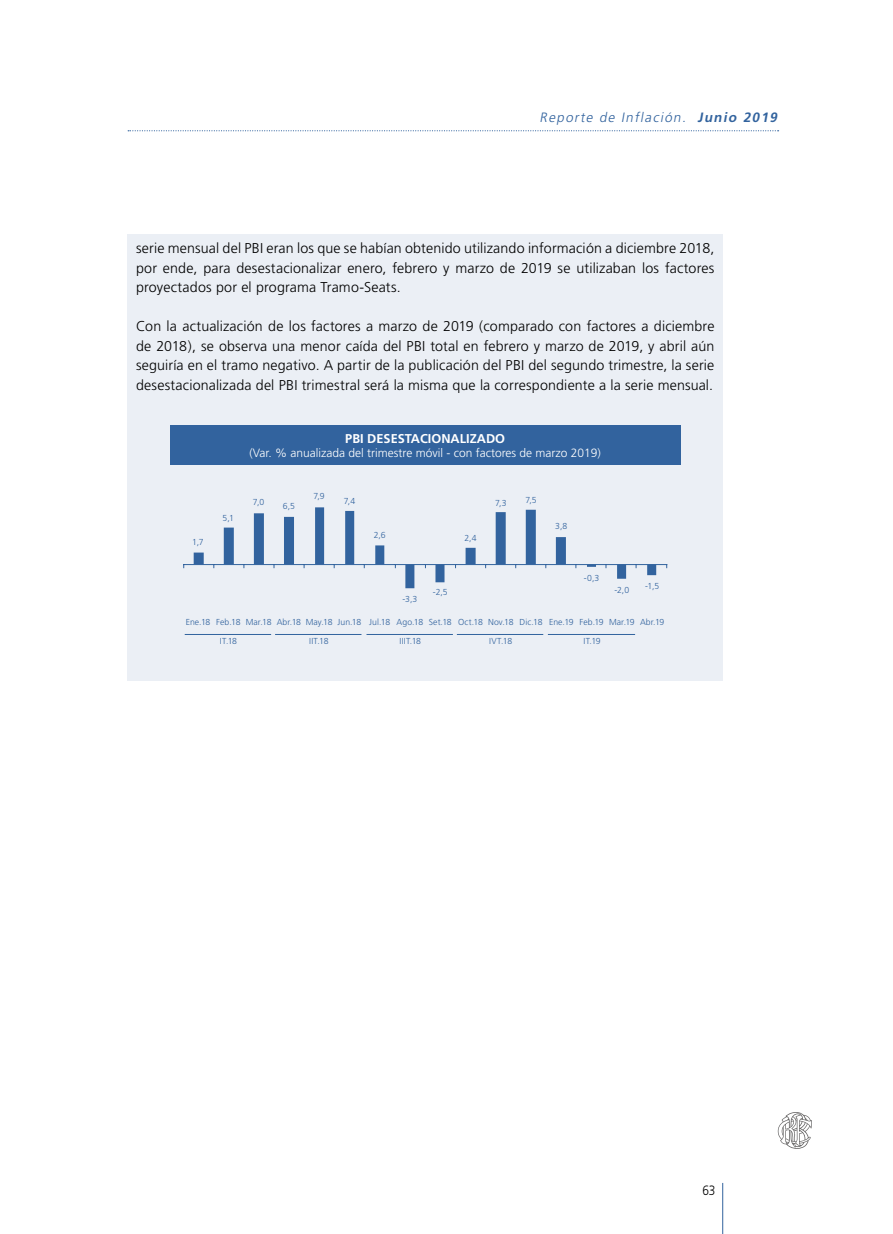
<style>
.page{position:relative;width:893px;height:1234px;background:#fff}
.page>*{position:absolute;margin:0;border:0;box-sizing:border-box;transform-origin:0 0}
.t1{font:300 14.25px/19.5px "Frutiger";letter-spacing:.01em;color:#000;text-align:justify}
.t2{font:italic 300 13.5px "Frutiger";color:#32639e}
.t3{font:300 13.5px "Frutiger";color:#000;scale:.88 1}
.t4{font:700 12.75px "Frutiger";color:#fff}
.t5{font:300 12px "Frutiger";color:#fff}
.t6{font:300 8.7px "Frutiger";letter-spacing:.005em;color:#32639e}
.s1{font-weight:700}
</style>
<div class="page">
<svg style="left:128px;top:130px;width:651px;height:1px"></svg>
<hr style="left:722px;top:1182px;width:1px;height:51px;background:#32639e">
<svg style="left:778px;top:1112px;width:34px;height:37px"></svg>
<div style="left:128px;top:234px;width:595px;height:446px;background:#ebeff5"></div>
<div style="left:170px;top:425px;width:510px;height:40px;background:#32639e"></div>
<hr style="left:185px;top:634px;width:86px;height:1px;background:#32639e">
<hr style="left:367px;top:634px;width:85px;height:1px;background:#32639e">
<hr style="left:548px;top:634px;width:87px;height:1px;background:#32639e">
<hr style="left:276px;top:634px;width:85px;height:1px;background:#32639e">
<hr style="left:457px;top:634px;width:86px;height:1px;background:#32639e">
<hr style="left:184px;top:564px;width:483px;height:1px;background:#32639e">
<svg style="left:194px;top:507px;width:462px;height:81px"></svg>
<p class="t2" style="left:540px;top:110px;width:242px">Reporte de Inflación. <span class="s1">Junio 2019</span></p>
<p class="t1" style="left:136px;top:239px;width:580px">serie mensual del PBI eran los que se habían obtenido utilizando información a diciembre 2018, por ende, para desestacionalizar enero, febrero y marzo de 2019 se utilizaban los factores proyectados por el programa Tramo-Seats.</p>
<p class="t1" style="left:136px;top:317px;width:580px">Con la actualización de los factores a marzo de 2019 (comparado con factores a diciembre de 2018), se observa una menor caída del PBI total en febrero y marzo de 2019, y abril aún seguiría en el tramo negativo. A partir de la publicación del PBI del segundo trimestre, la serie desestacionalizada del PBI trimestral será la misma que la correspondiente a la serie mensual.</p>
<p class="t4" style="left:345px;top:431px;width:161px">PBI DESESTACIONALIZADO</p>
<p class="t5" style="left:250px;top:446px;width:353px">(Var. % anualizada del trimestre móvil - con factores de marzo 2019)</p>
<p class="t6" style="left:192px;top:536px;width:13px">1,7</p>
<p class="t6" style="left:223px;top:512px;width:13px">5,1</p>
<p class="t6" style="left:253px;top:497px;width:13px">7,0</p>
<p class="t6" style="left:283px;top:501px;width:14px">6,5</p>
<p class="t6" style="left:314px;top:491px;width:13px">7,9</p>
<p class="t6" style="left:344px;top:495px;width:13px">7,4</p>
<p class="t6" style="left:374px;top:530px;width:13px">2,6</p>
<p class="t6" style="left:464px;top:533px;width:14px">2,4</p>
<p class="t6" style="left:403px;top:594px;width:16px">-3,3</p>
<p class="t6" style="left:433px;top:587px;width:16px">-2,5</p>
<p class="t6" style="left:495px;top:497px;width:13px">7,3</p>
<p class="t6" style="left:525px;top:495px;width:13px">7,5</p>
<p class="t6" style="left:555px;top:521px;width:14px">3,8</p>
<p class="t6" style="left:584px;top:573px;width:17px">-0,3</p>
<p class="t6" style="left:615px;top:584px;width:16px">-2,0</p>
<p class="t6" style="left:645px;top:581px;width:16px">-1,5</p>
<p class="t6" style="left:216px;top:617px;width:26px">Feb.18</p>
<p class="t6" style="left:220px;top:636px;width:19px">IT.18</p>
<p class="t6" style="left:309px;top:636px;width:21px">IIT.18</p>
<p class="t6" style="left:400px;top:636px;width:23px">IIIT.18</p>
<p class="t6" style="left:489px;top:636px;width:24px">IVT.18</p>
<p class="t6" style="left:584px;top:636px;width:19px">IT.19</p>
<p class="t6" style="left:277px;top:617px;width:26px">Abr.18</p>
<p class="t6" style="left:369px;top:617px;width:22px">Jul.18</p>
<p class="t6" style="left:579px;top:617px;width:26px">Feb.19</p>
<p class="t6" style="left:640px;top:617px;width:26px">Abr.19</p>
<p class="t6" style="left:520px;top:617px;width:24px">Dic.18</p>
<p class="t6" style="left:429px;top:617px;width:24px">Set.18</p>
<p class="t6" style="left:458px;top:617px;width:26px">Oct.18</p>
<p class="t6" style="left:186px;top:617px;width:26px">Ene.18</p>
<p class="t6" style="left:246px;top:617px;width:27px">Mar.18</p>
<p class="t6" style="left:306px;top:617px;width:28px">May.18</p>
<p class="t6" style="left:338px;top:617px;width:25px">Jun.18</p>
<p class="t6" style="left:397px;top:617px;width:28px">Ago.18</p>
<p class="t6" style="left:488px;top:617px;width:27px">Nov.18</p>
<p class="t6" style="left:549px;top:617px;width:26px">Ene.19</p>
<p class="t6" style="left:609px;top:617px;width:27px">Mar.19</p>
<p class="t3" style="left:702px;top:1182px;width:16px">63</p>
</div>
